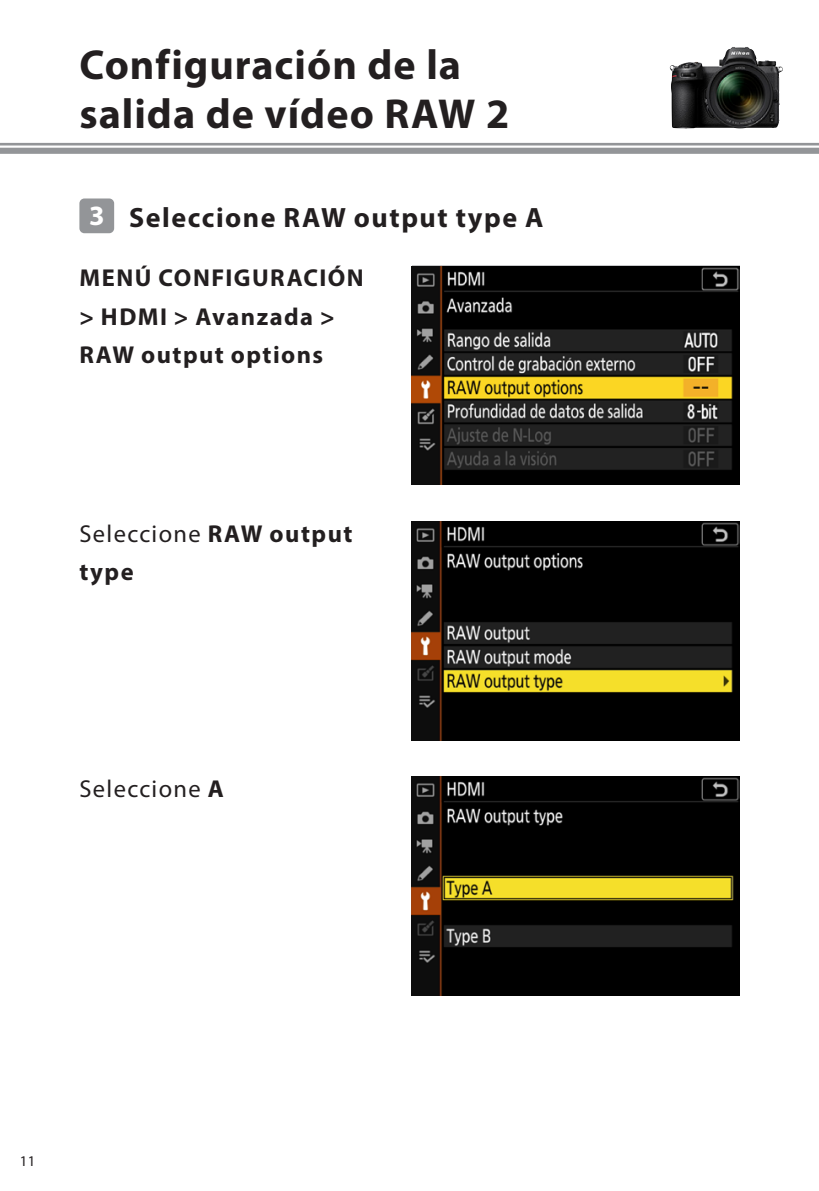
<style>
.page{position:relative;width:819px;height:1191px;background:#fff}
.page>*{position:absolute;margin:0;border:0;box-sizing:border-box;transform-origin:0 0}
.t1{font:700 42px/49px "Myriad Pro";letter-spacing:.025em;color:#231f20}
.t2{font:700 28px "Myriad Pro";letter-spacing:.055em;color:#231f20}
.t3{font:700 28px "Myriad Pro";color:#fff}
.t4{font:700 24.5px/38.5px "Myriad Pro";letter-spacing:.06em;color:#231f20}
.t5{font:24.5px "Myriad Pro";letter-spacing:.055em;color:#231f20}
.t6{font:15.05px "Myriad Pro";color:#231f20}
.s1{font-weight:400}
.s2{font-weight:700}
</style>
<div class="page">
<div style="left:0;top:148px;width:819px;height:6px;background:#939598"></div>
<hr style="left:0;top:143px;width:819px;height:2px;background:#939598">
<img style="left:412px;top:266px;width:327px;height:218px">
<img style="left:412px;top:521px;width:327px;height:219px">
<img style="left:412px;top:776px;width:327px;height:219px">
<img style="left:669px;top:47px;width:77px;height:81px">
<div style="left:79px;top:198px;width:35px;height:35px;background:#939598;border-radius:5px"></div>
<h1 class="t1" style="left:79px;top:39px;width:431px">Configuración de la salida de vídeo RAW 2</h1>
<p class="t3" style="left:89px;top:198px;width:17px">3</p>
<p class="t2" style="left:129px;top:199px;width:416px">Seleccione RAW output type A</p>
<p class="t4" style="left:79px;top:258px;width:286px">MENÚ CONFIGURACIÓN &gt; HDMI &gt; Avanzada &gt;<br>RAW output options</p>
<p class="t4" style="left:79px;top:513px;width:274px"><span class="s1">Seleccione</span> RAW output type</p>
<p class="t5" style="left:79px;top:773px;width:146px">Seleccione <span class="s2">A</span></p>
<p class="t6" style="left:20px;top:1151px;width:17px">11</p>
</div>
